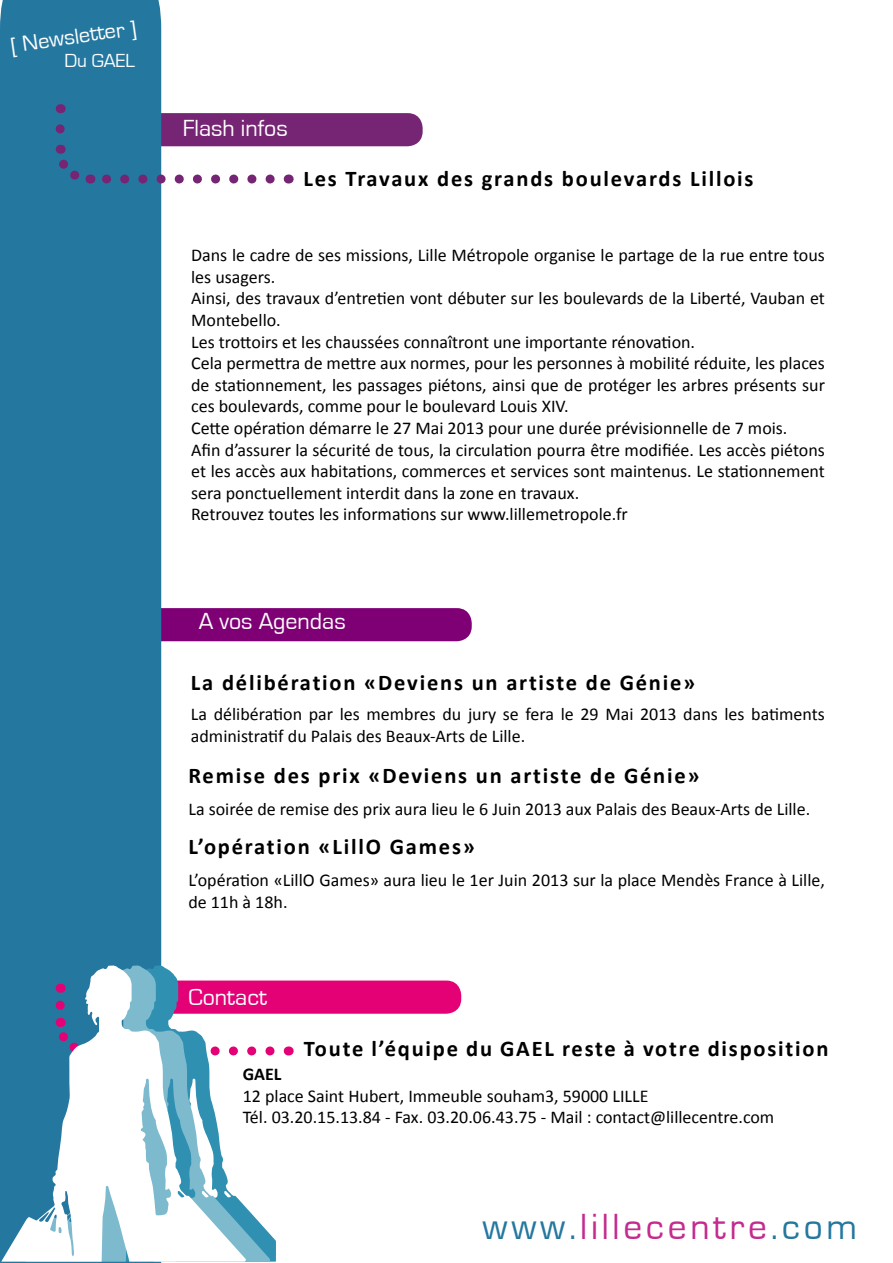
<style>
.page{position:relative;width:893px;height:1263px;background:#fff}
.page>*{position:absolute;margin:0;border:0;box-sizing:border-box;transform-origin:0 0}
.t1{font:37.5px "Eurostile";letter-spacing:.1em;color:#c42a8f}
.t2{font:24px "Eurostile";color:#fff}
.t3{font:700 22.5px "Calibri";letter-spacing:.08em;color:#000}
.t4{font:22.5px "Eurostile";color:#fff}
.t5{font:19.5px "Eurostile";color:#fff}
.t6{font:18px/21.6px "Calibri";color:#000}
.t7{font:700 18px "Calibri";color:#000}
.s1{color:#24779f}
</style>
<div class="page">
<div style="left:56px;top:113px;width:367px;height:33px;background:#762574;border-radius:15px"></div>
<div style="left:95px;top:980px;width:366px;height:34px;background:#e40075;border-radius:15px"></div>
<div style="left:105px;top:608px;width:367px;height:33px;background:#7f0075;border-radius:15px"></div>
<div style="left:0;top:0;width:161px;height:1263px;background:#24779f"></div>
<svg style="left:247px;top:980px;width:24px;height:281px"></svg>
<svg style="left:1px;top:964px;width:246px;height:297px"></svg>
<svg style="left:99px;top:175px;width:171px;height:9px"></svg>
<svg style="left:56px;top:119px;width:9px;height:10px"></svg>
<svg style="left:50px;top:145px;width:41px;height:42px;background:#2f6b99"></svg>
<p class="t4" style="left:9px;top:33px;width:128px;rotate:-8deg">[ Newsletter ]</p>
<p class="t5" style="left:64px;top:50px;width:72px">Du GAEL</p>
<h2 class="t2" style="left:183px;top:115px;width:106px">Flash infos</h2>
<p class="t3" style="left:303px;top:164px;width:452px">Les Travaux des grands boulevards Lillois</p>
<p class="t6" style="left:191px;top:244px;width:635px">Dans le cadre de ses missions, Lille Métropole organise le partage de la rue entre tous les usagers.<br>Ainsi, des travaux d’entretien vont débuter sur les boulevards de la Liberté, Vauban et Montebello.<br>Les trottoirs et les chaussées connaîtront une importante rénovation.<br>Cela permettra de mettre aux normes, pour les personnes à mobilité réduite, les places de stationnement, les passages piétons, ainsi que de protéger les arbres présents sur ces boulevards, comme pour le boulevard Louis XIV.<br>Cette opération démarre le 27 Mai 2013 pour une durée prévisionnelle de 7 mois.<br>Afin d’assurer la sécurité de tous, la circulation pourra être modifiée. Les accès piétons et les accès aux habitations, commerces et services sont maintenus. Le stationnement sera ponctuellement interdit dans la zone en travaux.<br>Retrouvez toutes les informations sur www.lillemetropole.fr</p>
<h2 class="t2" style="left:199px;top:608px;width:148px">A vos Agendas</h2>
<p class="t3" style="left:191px;top:668px;width:506px">La délibération «Deviens un artiste de Génie»</p>
<p class="t6" style="left:191px;top:704px;width:636px">La délibération par les membres du jury se fera le 29 Mai 2013 dans les batiments administratif du Palais des Beaux-Arts de Lille.</p>
<p class="t3" style="left:188px;top:761px;width:513px">Remise des prix «Deviens un artiste de Génie»</p>
<p class="t6" style="left:188px;top:798px;width:623px">La soirée de remise des prix aura lieu le 6 Juin 2013 aux Palais des Beaux-Arts de Lille.</p>
<p class="t3" style="left:188px;top:832px;width:288px">L’opération «LillO Games»</p>
<p class="t6" style="left:188px;top:869px;width:638px">L’opération «LillO Games» aura lieu le 1er Juin 2013 sur la place Mendès France à Lille, de 11h à 18h.</p>
<h2 class="t2" style="left:188px;top:984px;width:80px">Contact</h2>
<p class="t3" style="left:304px;top:1034px;width:526px">Toute l’équipe du GAEL reste à votre disposition</p>
<p class="t7" style="left:243px;top:1063px;width:40px">GAEL</p>
<p class="t6" style="left:243px;top:1085px;width:533px">12 place Saint Hubert, Immeuble souham3, 59000 LILLE<br>Tél. 03.20.15.13.84 - Fax. 03.20.06.43.75 - Mail : contact@lillecentre.com</p>
<h1 class="t1" style="left:482px;top:1206px;width:376px"><span class="s1">www.</span>lillecentre<span class="s1">.com</span></h1>
</div>
